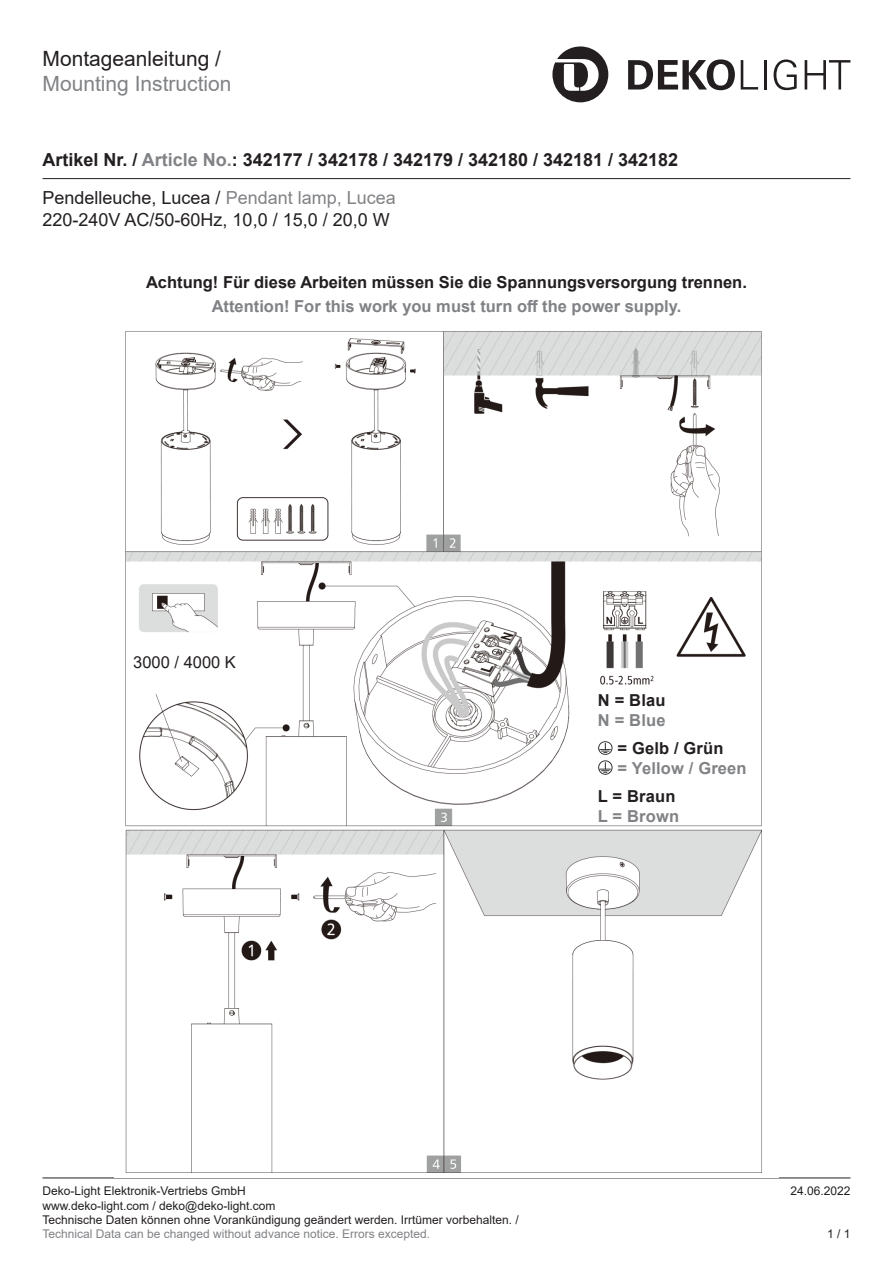
<style>
.page{position:relative;width:893px;height:1263px;background:#fff}
.page>*{position:absolute;margin:0;border:0;box-sizing:border-box;transform-origin:0 0}
.t1{font:21px "Arial";color:#808285}
.t2{font:21px "Arial";color:#231f20}
.t3{font:700 18px/38.5px "Arial";color:#231f20}
.t4{font:18px "Arial";color:#231f20}
.t5{font:700 16.5px "Arial";color:#231f20}
.t6{font:700 16.5px "Arial";color:#808285}
.t7{font:16.5px "Arial";color:#231f20}
.t8{font:12px/14.4px "Arial";color:#231f20}
.t9{font:12px "Arial";color:#808285}
.s1{color:#808285}
.s2{font-weight:400}
.s3{font-weight:400;color:#808285}
</style>
<div class="page">
<hr style="left:43px;top:178px;width:807px;height:1px;background:#231f20">
<svg style="left:552px;top:46px;width:56px;height:56px"></svg>
<svg style="left:628px;top:59px;width:107px;height:31px"></svg>
<svg style="left:741px;top:60px;width:17px;height:30px"></svg>
<hr style="left:764px;top:60px;width:2px;height:30px;background:#231f20">
<svg style="left:774px;top:59px;width:23px;height:31px"></svg>
<svg style="left:805px;top:60px;width:45px;height:30px"></svg>
<hr style="left:43px;top:1177px;width:807px;height:1px;background:#231f20">
<img style="left:125px;top:331px;width:637px;height:842px">
<img style="left:598px;top:741px;width:15px;height:14px">
<img style="left:598px;top:760px;width:15px;height:15px">
<h1 class="t2" style="left:43px;top:44px;width:180px">Montageanleitung /</h1>
<h1 class="t1" style="left:43px;top:69px;width:191px">Mounting Instruction</h1>
<h2 class="t3" style="left:43px;top:140px;width:637px">Artikel Nr. / <span class="s1">Article No.</span>: 342177 / 342178 / 342179 / 342180 / 342181 / 342182<br><span class="s2">Pendelleuche, Lucea /</span> <span class="s3">Pendant lamp, Lucea</span></h2>
<h2 class="t4" style="left:43px;top:207px;width:349px">220-240V AC/50-60Hz, 10,0 / 15,0 / 20,0 W</h2>
<h3 class="t5" style="left:146px;top:271px;width:602px">Achtung! Für diese Arbeiten müssen Sie die Spannungsversorgung trennen.</h3>
<h3 class="t6" style="left:212px;top:295px;width:471px">Attention! For this work you must turn off the power supply.</h3>
<h3 class="t7" style="left:133px;top:650px;width:104px">3000 / 4000 K</h3>
<h3 class="t5" style="left:598px;top:688px;width:69px">N = Blau</h3>
<h3 class="t6" style="left:598px;top:708px;width:69px">N = Blue</h3>
<h3 class="t5" style="left:617px;top:737px;width:108px">= Gelb / Grün</h3>
<h3 class="t6" style="left:617px;top:756px;width:131px">= Yellow / Green</h3>
<h3 class="t5" style="left:598px;top:785px;width:79px">L = Braun</h3>
<h3 class="t6" style="left:598px;top:804px;width:83px">L = Brown</h3>
<p class="t8" style="left:43px;top:1184px;width:205px">Deko-Light Elektronik-Vertriebs GmbH</p>
<p class="t8" style="left:790px;top:1184px;width:62px">24.06.2022</p>
<p class="t8" style="left:43px;top:1198px;width:478px">www.deko-light.com / deko@deko-light.com<br>Technische Daten können ohne Vorankündigung geändert werden. Irrtümer vorbehalten. /</p>
<p class="t9" style="left:43px;top:1226px;width:389px">Technical Data can be changed without advance notice. Errors excepted.</p>
<p class="t8" style="left:827px;top:1227px;width:25px">1 / 1</p>
</div>
